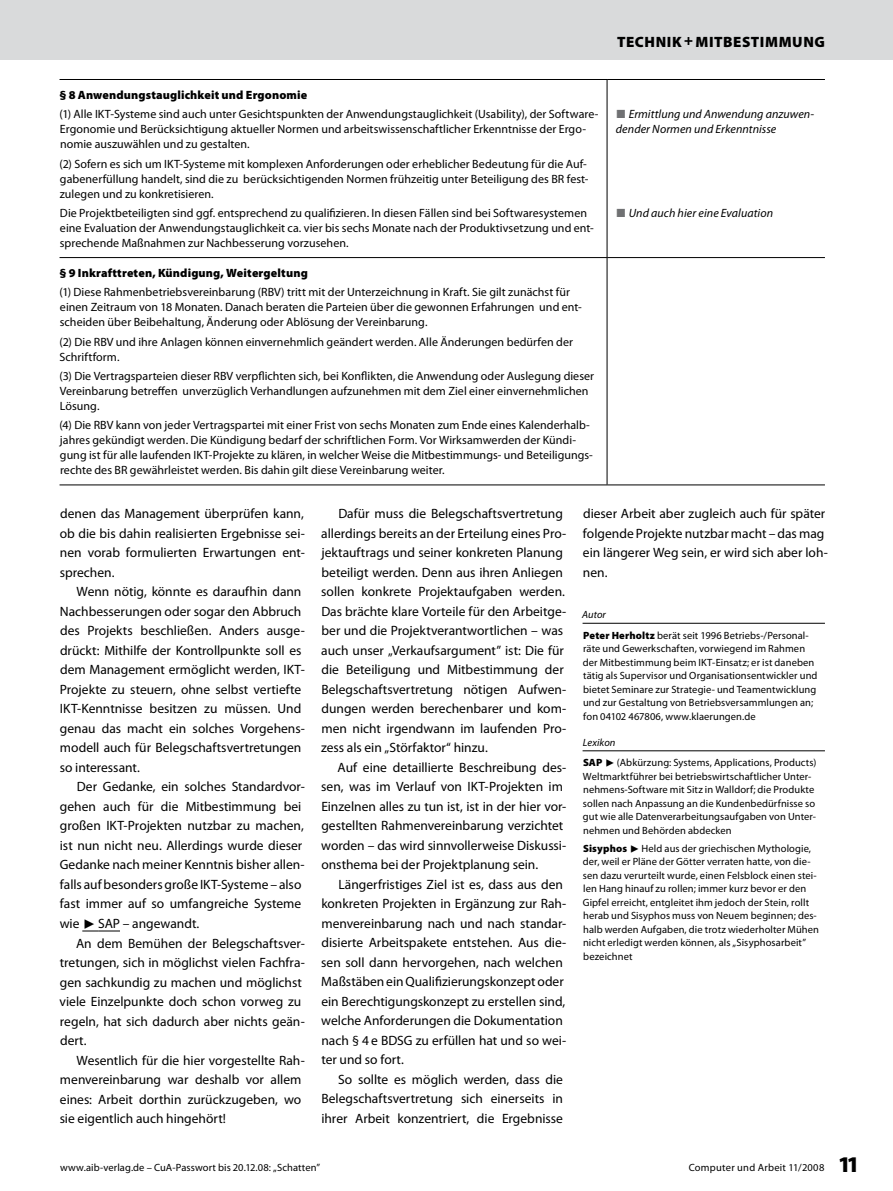
<style>
.page{position:relative;width:893px;height:1191px;background:#fff}
.page>*{position:absolute;margin:0;border:0;box-sizing:border-box;transform-origin:0 0}
.t1{font:900 15px "Myriad Pro";letter-spacing:.04em;color:#000}
.t2{font:13.5px/19.5px "Myriad Pro";color:#000}
.t3{font:12px/15px "Myriad Pro";letter-spacing:.005em;color:#000}
.t4{font:italic 12px/15px "Myriad Pro";letter-spacing:.005em;color:#000}
.t5{font:900 12px "Myriad Pro";letter-spacing:.01em;color:#000}
.t6{font:10.5px/13.5px "Myriad Pro";letter-spacing:.01em;color:#000}
.s1{font-family:"The Mix Expert";font-style:normal;color:#707173}
.s2{font-family:"The Sans Expert"}
.s3{font-style:italic}
.s4{font-weight:900}
.s5{font-family:"The Mix Expert"}
.s6{font-weight:900;font-size:22.5px}
</style>
<div class="page">
<div style="left:0;top:0;width:893px;height:60px;background:#d9dadb"></div>
<hr style="left:60px;top:79px;width:547px;height:1px;background:#000">
<hr style="left:607px;top:79px;width:218px;height:1px;background:#000">
<hr style="left:607px;top:80px;width:1px;height:177px;background:#000">
<hr style="left:60px;top:257px;width:547px;height:1px;background:#000">
<hr style="left:607px;top:257px;width:218px;height:1px;background:#000">
<hr style="left:607px;top:258px;width:1px;height:226px;background:#000">
<hr style="left:60px;top:484px;width:547px;height:1px;background:#000">
<hr style="left:607px;top:484px;width:218px;height:1px;background:#000">
<svg style="left:82px;top:930px;width:38px;height:1px"></svg>
<hr style="left:583px;top:623px;width:242px;height:1px;background:#000">
<hr style="left:583px;top:750px;width:242px;height:1px;background:#000">
<p class="t5" style="left:60px;top:87px;width:249px">§ 8 Anwendungstauglichkeit und Ergonomie</p>
<p class="t3" style="left:59px;top:107px;width:540px">(1) Alle IKT-Systeme sind auch unter Gesichtspunkten der Anwendungstauglichkeit (Usability), der Software-<br>Ergonomie und Berücksichtigung aktueller Normen und arbeitswissenschaftlicher Erkenntnisse der Ergo&shy;nomie auszuwählen und zu gestalten.</p>
<p class="t3" style="left:59px;top:156px;width:531px">(2) Sofern es sich um IKT-Systeme mit komplexen Anforderungen oder erheblicher Bedeutung für die Auf&shy;gabenerfüllung handelt, sind die zu berücksichtigenden Normen frühzeitig unter Beteiligung des BR fest&shy;zulegen und zu konkretisieren.</p>
<p class="t3" style="left:60px;top:205px;width:536px">Die Projektbeteiligten sind ggf. entsprechend zu qualifizieren. In diesen Fällen sind bei Softwaresystemen eine Evaluation der Anwendungstauglichkeit ca. vier bis sechs Monate nach der Produktivsetzung und ent&shy;sprechende Maßnahmen zur Nachbesserung vorzusehen.</p>
<p class="t1" style="left:617px;top:32px;width:209px">TECHNIK + MITBESTIMMUNG</p>
<p class="t4" style="left:616px;top:106px;width:200px"><span class="s1">ó</span> Ermittlung und Anwendung anzuwen&shy;dender Normen und Erkenntnisse</p>
<p class="t4" style="left:616px;top:205px;width:159px"><span class="s1">ó</span> Und auch hier eine Evaluation</p>
<p class="t5" style="left:60px;top:265px;width:250px">§ 9 Inkrafttreten, Kündigung, Weitergeltung</p>
<p class="t3" style="left:59px;top:285px;width:524px">(1) Diese Rahmenbetriebsvereinbarung (RBV) tritt mit der Unterzeichnung in Kraft. Sie gilt zunächst für einen Zeitraum von 18 Monaten. Danach beraten die Parteien über die gewonnen Erfahrungen und ent&shy;scheiden über Beibehaltung, Änderung oder Ablösung der Vereinbarung.</p>
<p class="t3" style="left:59px;top:334px;width:515px">(2) Die RBV und ihre Anlagen können einvernehmlich geändert werden. Alle Änderungen bedürfen der<br>Schriftform.</p>
<p class="t3" style="left:59px;top:368px;width:536px">(3) Die Vertragsparteien dieser RBV verpflichten sich, bei Konflikten, die Anwendung oder Auslegung dieser<br>Vereinbarung betreffen unverzüglich Verhandlungen aufzunehmen mit dem Ziel einer einvernehmlichen<br>Lösung.</p>
<p class="t3" style="left:59px;top:417px;width:535px">(4) Die RBV kann von jeder Vertragspartei mit einer Frist von sechs Monaten zum Ende eines Kalenderhalb&shy;jahres gekündigt werden. Die Kündigung bedarf der schriftlichen Form. Vor Wirksamwerden der Kündi&shy;gung ist für alle laufenden IKT-Projekte zu klären, in welcher Weise die Mitbestimmungs- und Beteiligungs&shy;rechte des BR gewährleistet werden. Bis dahin gilt diese Vereinbarung weiter.</p>
<p class="t2" style="left:60px;top:504px;width:247px;text-align:justify">denen das Management überprüfen kann, ob die bis dahin realisierten Ergebnisse sei&shy;nen vorab formulierten Erwartungen ent&shy;sprechen.</p>
<p class="t2" style="left:60px;top:582px;width:247px;text-indent:17px">Wenn nötig, könnte es daraufhin dann Nachbesserungen oder sogar den Abbruch des Projekts beschließen. Anders ausge&shy;drückt: Mithilfe der Kontrollpunkte soll es dem Management ermöglicht werden, IKT-Projekte zu steuern, ohne selbst vertiefte IKT-Kenntnisse besitzen zu müssen. Und genau das macht ein solches Vorgehens&shy;modell auch für Belegschaftsvertretungen so interessant.</p>
<p class="t2" style="left:60px;top:777px;width:247px;text-indent:17px">Der Gedanke, ein solches Standardvor&shy;gehen auch für die Mitbestimmung bei großen IKT-Projekten nutzbar zu machen, ist nun nicht neu. Allerdings wurde dieser Gedanke nach meiner Kenntnis bisher allen&shy;falls auf besonders große IKT-Systeme – also fast immer auf so umfangreiche Systeme wie <span class="s2">˘</span> SAP – angewandt.</p>
<p class="t2" style="left:60px;top:933px;width:247px;text-indent:17px">An dem Bemühen der Belegschaftsver&shy;tretungen, sich in möglichst vielen Fachfra&shy;gen sachkundig zu machen und möglichst viele Einzelpunkte doch schon vorweg zu regeln, hat sich dadurch aber nichts geän&shy;dert.</p>
<p class="t2" style="left:60px;top:1050px;width:247px;text-indent:17px">Wesentlich für die hier vorgestellte Rah&shy;menvereinbarung war deshalb vor allem eines: Arbeit dorthin zurückzugeben, wo sie eigentlich auch hingehört!</p>
<p class="t2" style="left:321px;top:504px;width:247px;text-indent:17px">Dafür muss die Belegschaftsvertretung allerdings bereits an der Erteilung eines Pro&shy;jektauftrags und seiner konkreten Planung beteiligt werden. Denn aus ihren Anliegen sollen konkrete Projektaufgaben werden.<br>Das brächte klare Vorteile für den Arbeitge&shy;ber und die Projektverantwortlichen – was auch unser „Verkaufsargument” ist: Die für die Beteiligung und Mitbestimmung der Belegschaftsvertretung nötigen Aufwen&shy;dungen werden berechenbarer und kom&shy;men nicht irgendwann im laufenden Pro&shy;zess als ein „Störfaktor“ hinzu.</p>
<p class="t2" style="left:321px;top:757px;width:247px;text-indent:16px">Auf eine detaillierte Beschreibung des&shy;sen, was im Verlauf von IKT-Projekten im Einzelnen alles zu tun ist, ist in der hier vor&shy;gestellten Rahmenvereinbarung verzichtet worden – das wird sinnvollerweise Diskussi&shy;onsthema bei der Projektplanung sein.</p>
<p class="t2" style="left:321px;top:874px;width:247px;text-indent:17px">Längerfristiges Ziel ist es, dass aus den konkreten Projekten in Ergänzung zur Rah&shy;menvereinbarung nach und nach standar&shy;disierte Arbeitspakete entstehen. Aus die&shy;sen soll dann hervorgehen, nach welchen Maßstäben ein Qualifizierungskonzept oder ein Berechtigungskonzept zu erstellen sind, welche Anforderungen die Dokumentation nach § 4 e BDSG zu erfüllen hat und so wei&shy;ter und so fort.</p>
<p class="t2" style="left:321px;top:1069px;width:243px;text-align:justify;text-indent:17px">So sollte es möglich werden, dass die Belegschaftsvertretung sich einerseits in ihrer Arbeit konzentriert, die Ergebnisse</p>
<p class="t2" style="left:583px;top:504px;width:246px">dieser Arbeit aber zugleich auch für später folgende Projekte nutzbar macht – das mag ein längerer Weg sein, er wird sich aber loh&shy;nen.</p>
<p class="t6" style="left:582px;top:604px;width:228px;line-height:20.2px"><span class="s3">Autor<br></span><span class="s4">Peter Herholtz</span> berät seit 1996 Betriebs-/Personal-</p>
<p class="t6" style="left:583px;top:641px;width:236px">räte und Gewerkschaften, vorwiegend im Rahmen der Mitbestimmung beim IKT-Einsatz; er ist daneben tätig als Supervisor und Organisationsentwickler und bietet Seminare zur Strategie- und Teamentwicklung und zur Gestaltung von Betriebsversammlungen an; fon 04102 467806, www.klaerungen.de</p>
<p class="t6" style="left:583px;top:732px;width:235px;line-height:20.2px"><span class="s3">Lexikon<br></span><span class="s4">SAP</span> <span class="s5">˘</span> (Abkürzung: Systems, Applications, Products)</p>
<p class="t6" style="left:583px;top:769px;width:235px">Weltmarktführer bei betriebswirtschaftlicher Unter&shy;nehmens-Software mit Sitz in Walldorf; die Produkte sollen nach Anpassung an die Kundenbedürfnisse so gut wie alle Datenverarbeitungsaufgaben von Unter&shy;nehmen und Behörden abdecken</p>
<p class="t6" style="left:583px;top:841px;width:238px"><span class="s4">Sisyphos</span> <span class="s5">˘</span> Held aus der griechischen Mythologie, der, weil er Pläne der Götter verraten hatte, von die&shy;sen dazu verurteilt wurde, einen Felsblock einen stei&shy;len Hang hinauf zu rollen; immer kurz bevor er den Gipfel erreicht, entgleitet ihm jedoch der Stein, rollt herab und Sisyphos muss von Neuem beginnen; des&shy;halb werden Aufgaben, die trotz wiederholter Mühen nicht erledigt werden können, als „Sisyphosarbeit” bezeichnet</p>
<p class="t6" style="left:60px;top:1160px;width:262px">www.aib-verlag.de – CuA-Passwort bis 20.12.08: „Schatten”</p>
<p class="t6" style="left:689px;top:1160px;width:170px">Computer und Arbeit 11/2008 <span class="s6">11</span></p>
</div>
